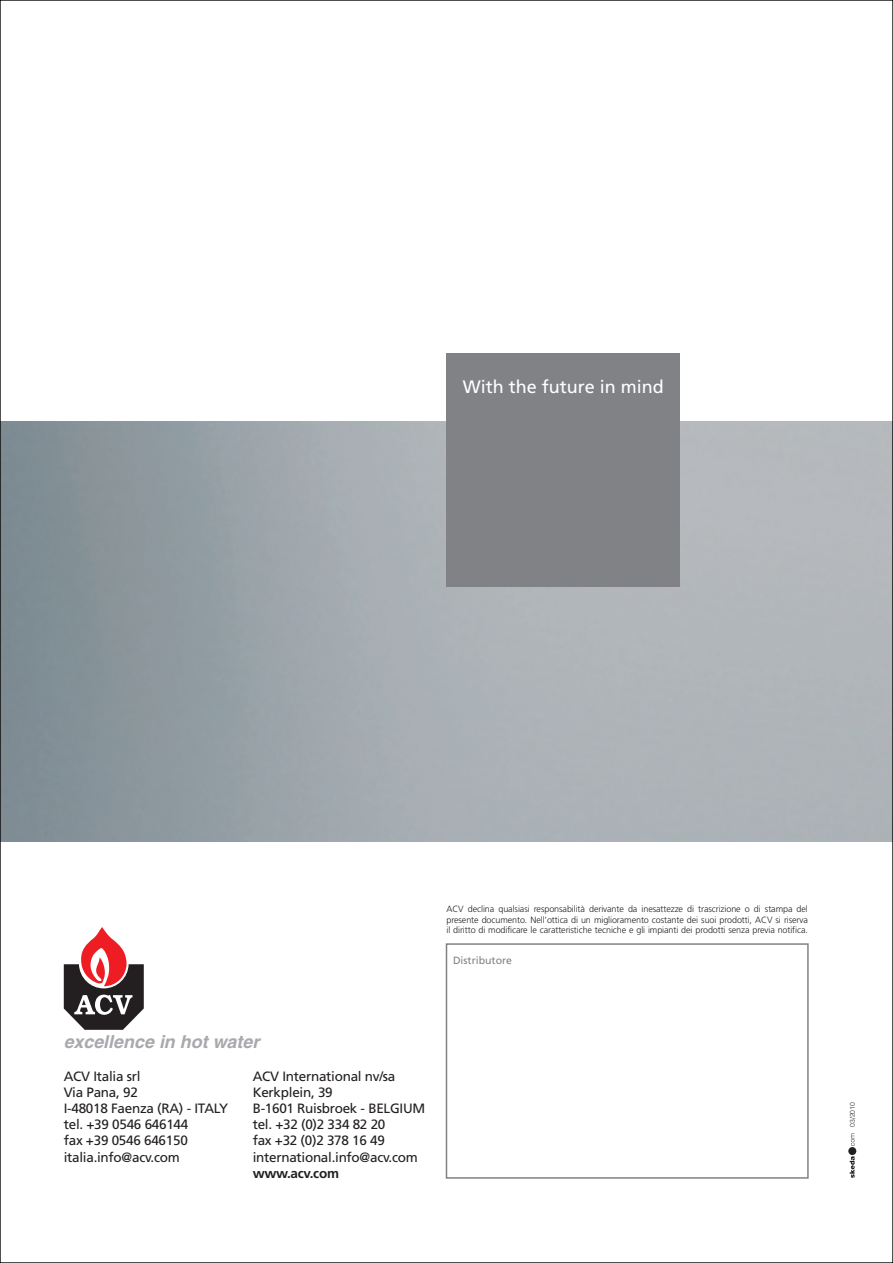
<style>
.page{position:relative;width:893px;height:1263px;background:#fff}
.page>*{position:absolute;margin:0;border:0;box-sizing:border-box;transform-origin:0 0}
.t1{font:18px "Frutiger LT";color:#fff}
.t2{font:italic 700 17.85px "Helvetica LT";color:#a8a9ad}
.t3{font:13.5px/16.2px "Frutiger LT";letter-spacing:-.02em;color:#231f20}
.t4{font:700 13.5px "Frutiger LT";letter-spacing:-.02em;color:#231f20}
.t5{font:10.5px "Frutiger LT";color:#808285}
.t6{font:300 9px/10.5px "Frutiger LT";letter-spacing:-.01em;color:#231f20;text-align:justify}
.t7{font:300 6.75px "Helvetica LT";color:#231f20}
</style>
<div class="page">
<div style="left:446px;top:353px;width:234px;height:234px;background:#808285"></div>
<svg style="left:64px;top:927px;width:80px;height:103px"></svg>
<svg style="left:850px;top:1156px;width:5px;height:22px"></svg>
<svg style="left:851px;top:1133px;width:4px;height:13px"></svg>
<div style="left:848px;top:1147px;width:8px;height:8px;background:#231f20;border-radius:50%"></div>
<div style="left:446px;top:943px;width:363px;height:236px;border:2px solid #808285"></div>
<h1 class="t1" style="left:463px;top:379px;width:203px">With the future in mind</h1>
<p class="t6" style="left:446px;top:904px;width:363px">ACV declina qualsiasi responsabilità derivante da inesattezze di trascrizione o di stampa del presente documento. Nell’ottica di un miglioramento costante dei suoi prodotti, ACV si riserva il diritto di modificare le caratteristiche tecniche e gli impianti dei prodotti senza previa notifica.</p>
<p class="t5" style="left:453px;top:956px;width:60px">Distributore</p>
<h2 class="t2" style="left:64px;top:1035px;width:197px">excellence in hot water</h2>
<h3 class="t3" style="left:64px;top:1069px;width:166px">ACV Italia srl<br>Via Pana, 92<br>I-48018 Faenza (RA) - ITALY tel. +39 0546 646144<br>fax +39 0546 646150 italia.info@acv.com</h3>
<h3 class="t3" style="left:253px;top:1069px;width:174px">ACV International nv/sa<br>Kerkplein, 39<br>B-1601 Ruisbroek - BELGIUM tel. +32 (0)2 334 82 20<br>fax +32 (0)2 378 16 49 international.info@acv.com</h3>
<h3 class="t4" style="left:253px;top:1168px;width:88px">www.acv.com</h3>
<p class="t7" style="left:850px;top:1127px;width:26px;rotate:-90deg">03/2010</p>
</div>
